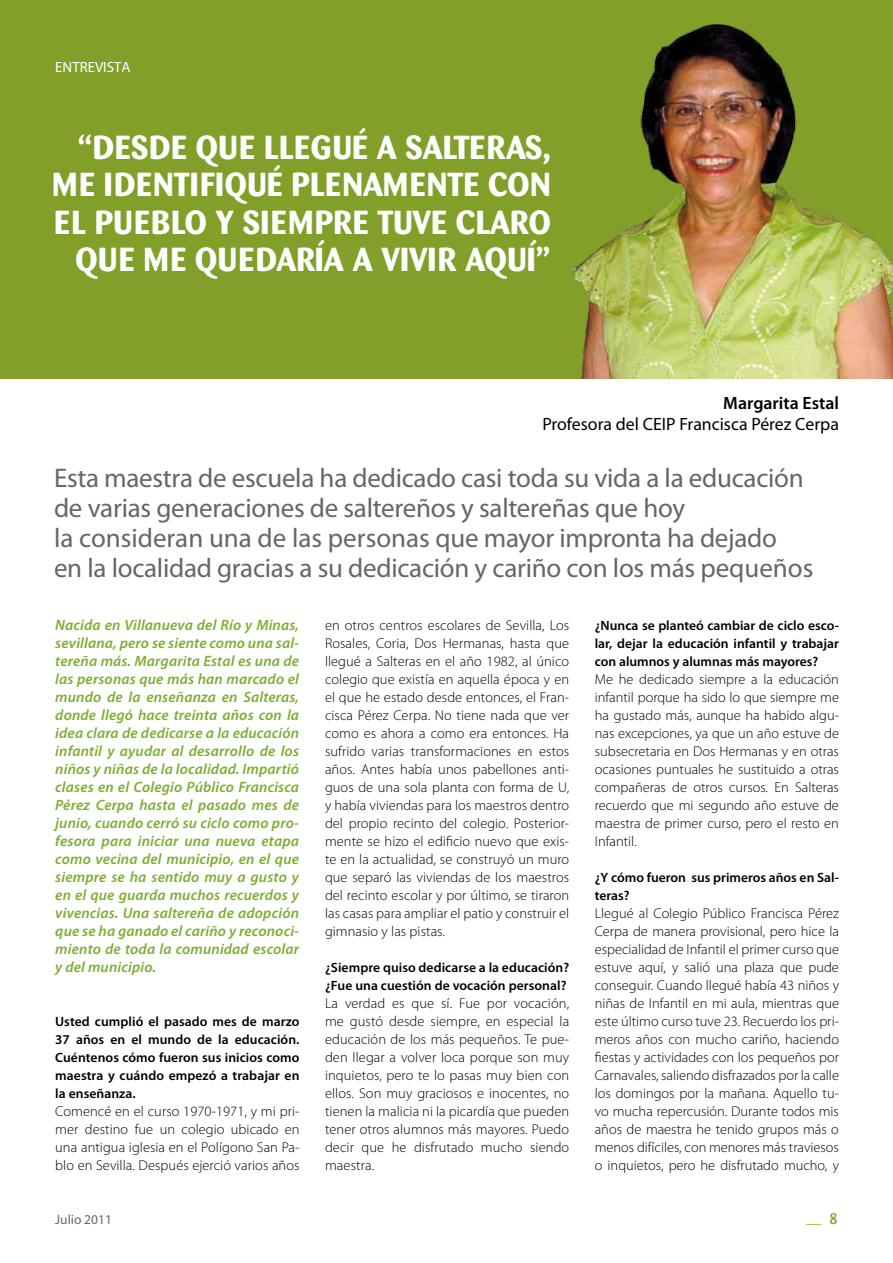
<style>
.page{position:relative;width:893px;height:1263px;background:#fff}
.page>*{position:absolute;margin:0;border:0;box-sizing:border-box;transform-origin:0 0}
.t1{font:700 33px/37.5px "Barmeno";letter-spacing:.02em;color:#fff;text-align:right}
.t2{font:27px/30px "Myriad Pro";letter-spacing:-.01em;color:#656765}
.t3{font:17.85px "Myriad Pro";color:#000}
.t4{font:600 17.85px "Myriad Pro";color:#000}
.t5{font:italic 600 15px/18px "Myriad Pro";letter-spacing:.01em;color:#7dae2f;text-align:justify}
.t6{font:500 15px "Barmeno";color:#bdae08}
.t7{font:14.85px "Myriad MM 400 600";color:#fff}
.t8{font:300 14.25px/18px "Myriad Pro";letter-spacing:.005em;color:#000;text-align:justify}
.t9{font:600 13.5px/18px "Myriad Pro";letter-spacing:.005em;color:#000;text-align:justify}
.t10{font:13.5px "Myriad MM 400 600";color:#656765}
.s1{color:#819f29}
</style>
<div class="page">
<div style="left:0;top:0;width:893px;height:378px;background:#819f29"></div>
<img style="left:572px;top:23px;width:321px;height:355px">
<p class="t7" style="left:55px;top:60px;width:68px">ENTREVISTA</p>
<h1 class="t1" style="left:52px;top:128px;width:500px">“DESDE QUE LLEGUÉ A SALTERAS,<br>ME IDENTIFIQUÉ PLENAMENTE CON<br>EL PUEBLO Y SIEMPRE TUVE CLARO<br>QUE ME QUEDARÍA A VIVIR AQUÍ”</h1>
<p class="t4" style="left:723px;top:393px;width:117px">Margarita Estal</p>
<p class="t3" style="left:542px;top:415px;width:298px">Profesora del CEIP Francisca Pérez Cerpa</p>
<p class="t2" style="left:54px;top:464px;width:761px">Esta maestra de escuela ha dedicado casi toda su vida a la educación de varias generaciones de saltereños y saltereñas que hoy<br>la consideran una de las personas que mayor impronta ha dejado<br>en la localidad gracias a su dedicación y cariño con los más pequeños</p>
<p class="t5" style="left:55px;top:616px;width:245px">Nacida en Villanueva del Río y Minas, sevillana, pero se siente como una sal&shy;tereña más. Margarita Estal es una de las personas que más han marcado el mundo de la enseñanza en Salteras, donde llegó hace treinta años con la idea clara de dedicarse a la educación infantil y ayudar al desarrollo de los niños y niñas de la localidad. Impartió clases en el Colegio Público Francisca Pérez Cerpa hasta el pasado mes de junio, cuando cerró su ciclo como pro&shy;fesora para iniciar una nueva etapa como vecina del municipio, en el que siempre se ha sentido muy a gusto y en el que guarda muchos recuerdos y vivencias. Una saltereña de adopción que se ha ganado el cariño y reconoci&shy;miento de toda la comunidad escolar y del municipio.</p>
<p class="t9" style="left:55px;top:1013px;width:246px">Usted cumplió el pasado mes de marzo 37 años en el mundo de la educación.<br>Cuéntenos cómo fueron sus inicios como maestra y cuándo empezó a trabajar en la enseñanza.</p>
<p class="t8" style="left:55px;top:1102px;width:246px">Comencé en el curso 1970-1971, y mi pri&shy;mer destino fue un colegio ubicado en una antigua iglesia en el Polígono San Pa&shy;blo en Sevilla. Después ejerció varios años</p>
<p class="t8" style="left:325px;top:616px;width:246px">en otros centros escolares de Sevilla, Los Rosales, Coria, Dos Hermanas, hasta que llegué a Salteras en el año 1982, al único colegio que existía en aquella época y en el que he estado desde entonces, el Fran&shy;cisca Pérez Cerpa. No tiene nada que ver como es ahora a como era entonces. Ha sufrido varias transformaciones en estos años. Antes había unos pabellones anti&shy;guos de una sola planta con forma de U, y había viviendas para los maestros dentro del propio recinto del colegio. Posterior&shy;mente se hizo el edificio nuevo que exis&shy;te en la actualidad, se construyó un muro que separó las viviendas de los maestros del recinto escolar y por último, se tiraron las casas para ampliar el patio y construir el gimnasio y las pistas.</p>
<p class="t9" style="left:325px;top:959px;width:246px">¿Siempre quiso dedicarse a la educación? ¿Fue una cuestión de vocación personal?</p>
<p class="t8" style="left:325px;top:994px;width:246px">La verdad es que sí. Fue por vocación, me gustó desde siempre, en especial la educación de los más pequeños. Te pue&shy;den llegar a volver loca porque son muy inquietos, pero te lo pasas muy bien con ellos. Son muy graciosos e inocentes, no tienen la malicia ni la picardía que pueden tener otros alumnos más mayores. Puedo decir que he disfrutado mucho siendo maestra.</p>
<p class="t9" style="left:595px;top:617px;width:246px">¿Nunca se planteó cambiar de ciclo esco&shy;lar, dejar la educación infantil y trabajar con alumnos y alumnas más mayores?</p>
<p class="t8" style="left:595px;top:670px;width:246px">Me he dedicado siempre a la educación infantil porque ha sido lo que siempre me ha gustado más, aunque ha habido algu&shy;nas excepciones, ya que un año estuve de subsecretaria en Dos Hermanas y en otras ocasiones puntuales he sustituido a otras compañeras de otros cursos. En Salteras recuerdo que mi segundo año estuve de maestra de primer curso, pero el resto en Infantil.</p>
<p class="t9" style="left:595px;top:869px;width:246px">¿Y cómo fueron sus primeros años en Sal&shy;teras?</p>
<p class="t8" style="left:595px;top:904px;width:246px">Llegué al Colegio Público Francisca Pérez Cerpa de manera provisional, pero hice la especialidad de Infantil el primer curso que estuve aquí, y salió una plaza que pude conseguir. Cuando llegué había 43 niños y niñas de Infantil en mi aula, mientras que este último curso tuve 23. Recuerdo los pri&shy;meros años con mucho cariño, haciendo fiestas y actividades con los pequeños por Carnavales, saliendo disfrazados por la calle los domingos por la mañana. Aquello tu&shy;vo mucha repercusión. Durante todos mis años de maestra he tenido grupos más o menos difíciles, con menores más traviesos o inquietos, pero he disfrutado mucho, y</p>
<p class="t10" style="left:55px;top:1213px;width:58px">Julio 2011</p>
<p class="t6" style="left:806px;top:1208px;width:33px">__ <span class="s1">8</span></p>
</div>
